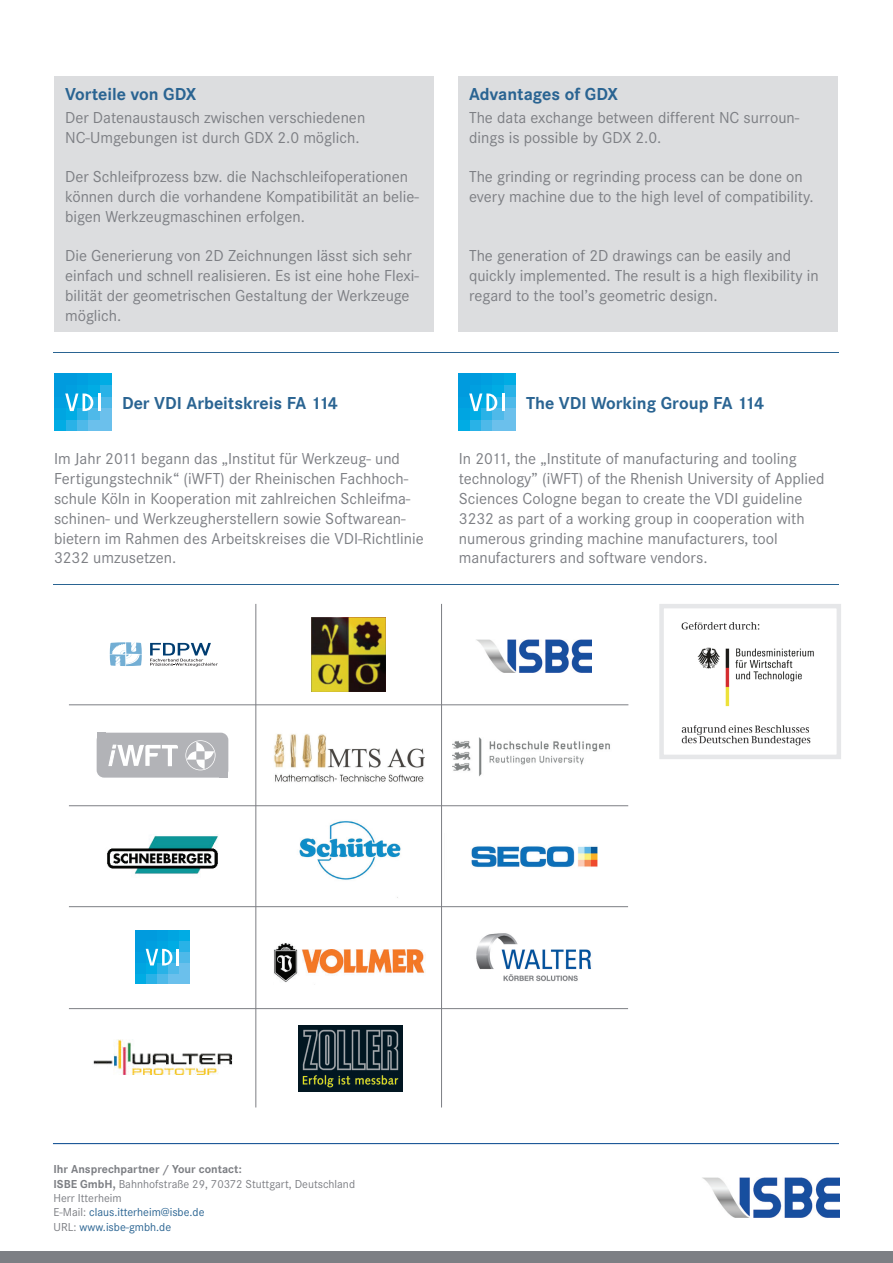
<style>
.page{position:relative;width:893px;height:1263px;background:#fff}
.page>*{position:absolute;margin:0;border:0;box-sizing:border-box;transform-origin:0 0}
.t1{font:700 18px "Corporate S";color:#2a6492}
.t2{font:16.5px/19.8px "Corporate S";color:#7d7f84}
.t3{font:12px/14.4px "Corporate S";color:#7d7f84}
.s1{font-weight:700}
.s2{color:#2a6492}
</style>
<div class="page">
<div style="left:54px;top:76px;width:380px;height:255px;background:#dcdddf"></div>
<div style="left:458px;top:76px;width:380px;height:255px;background:#dcdddf"></div>
<div style="left:54px;top:419px;width:12px;height:12px;background:#00ace4"></div>
<div style="left:66px;top:419px;width:11px;height:12px;background:#29b2e7"></div>
<div style="left:77px;top:419px;width:12px;height:12px;background:#4eb9e9"></div>
<div style="left:89px;top:419px;width:11px;height:12px;background:#6bc0ec"></div>
<div style="left:100px;top:419px;width:11px;height:12px;background:#6bc0ec"></div>
<div style="left:54px;top:408px;width:12px;height:11px;background:#00a5e1"></div>
<div style="left:66px;top:408px;width:11px;height:11px;background:#00ace4"></div>
<div style="left:77px;top:408px;width:12px;height:11px;background:#29b2e7"></div>
<div style="left:89px;top:408px;width:11px;height:11px;background:#4eb9e9"></div>
<div style="left:100px;top:408px;width:11px;height:11px;background:#6bc0ec"></div>
<div style="left:54px;top:397px;width:12px;height:11px;background:#009fe0"></div>
<div style="left:100px;top:397px;width:11px;height:11px;background:#4eb9e9"></div>
<div style="left:54px;top:385px;width:12px;height:12px;background:#009bde"></div>
<div style="left:66px;top:385px;width:11px;height:12px;background:#009fe0"></div>
<div style="left:77px;top:385px;width:12px;height:12px;background:#00a5e1"></div>
<div style="left:89px;top:385px;width:11px;height:12px;background:#00ace4"></div>
<div style="left:100px;top:385px;width:11px;height:12px;background:#29b2e7"></div>
<div style="left:54px;top:374px;width:12px;height:11px;background:#009bde"></div>
<div style="left:66px;top:374px;width:11px;height:11px;background:#009bde"></div>
<div style="left:77px;top:374px;width:12px;height:11px;background:#009fe0"></div>
<div style="left:89px;top:374px;width:11px;height:11px;background:#00a5e1"></div>
<div style="left:100px;top:374px;width:11px;height:11px;background:#00ace4"></div>
<svg style="left:65px;top:393px;width:35px;height:18px"></svg>
<div style="left:458px;top:419px;width:12px;height:12px;background:#00ace4"></div>
<div style="left:470px;top:419px;width:11px;height:12px;background:#29b2e7"></div>
<div style="left:481px;top:419px;width:12px;height:12px;background:#4eb9e9"></div>
<div style="left:493px;top:419px;width:11px;height:12px;background:#6bc0ec"></div>
<div style="left:504px;top:419px;width:11px;height:12px;background:#6bc0ec"></div>
<div style="left:458px;top:408px;width:12px;height:11px;background:#00a5e1"></div>
<div style="left:470px;top:408px;width:11px;height:11px;background:#00ace4"></div>
<div style="left:481px;top:408px;width:12px;height:11px;background:#29b2e7"></div>
<div style="left:493px;top:408px;width:11px;height:11px;background:#4eb9e9"></div>
<div style="left:504px;top:408px;width:11px;height:11px;background:#6bc0ec"></div>
<div style="left:458px;top:397px;width:12px;height:11px;background:#009fe0"></div>
<div style="left:504px;top:397px;width:11px;height:11px;background:#4eb9e9"></div>
<div style="left:458px;top:385px;width:12px;height:12px;background:#009bde"></div>
<div style="left:470px;top:385px;width:11px;height:12px;background:#009fe0"></div>
<div style="left:481px;top:385px;width:12px;height:12px;background:#00a5e1"></div>
<div style="left:493px;top:385px;width:11px;height:12px;background:#00ace4"></div>
<div style="left:504px;top:385px;width:11px;height:12px;background:#29b2e7"></div>
<div style="left:458px;top:374px;width:12px;height:11px;background:#009bde"></div>
<div style="left:470px;top:374px;width:11px;height:11px;background:#009bde"></div>
<div style="left:481px;top:374px;width:12px;height:11px;background:#009fe0"></div>
<div style="left:493px;top:374px;width:11px;height:11px;background:#00a5e1"></div>
<div style="left:504px;top:374px;width:11px;height:11px;background:#00ace4"></div>
<svg style="left:469px;top:393px;width:35px;height:18px"></svg>
<svg style="left:150px;top:643px;width:68px;height:23px"></svg>
<svg style="left:110px;top:642px;width:32px;height:24px"></svg>
<img style="left:312px;top:618px;width:74px;height:73px">
<img style="left:476px;top:639px;width:116px;height:33px">
<div style="left:97px;top:733px;width:131px;height:45px;background:#b2b3b7;border-radius:7px"></div>
<svg style="left:185px;top:740px;width:30px;height:30px"></svg>
<svg style="left:109px;top:745px;width:69px;height:21px"></svg>
<div style="left:220px;top:764px;width:8px;height:14px;background:#b2b3b7"></div>
<div style="left:97px;top:733px;width:8px;height:8px;background:#b2b3b7"></div>
<img style="left:274px;top:734px;width:151px;height:48px">
<img style="left:107px;top:835px;width:111px;height:40px">
<img style="left:299px;top:821px;width:102px;height:77px">
<img style="left:471px;top:846px;width:127px;height:22px">
<img style="left:273px;top:943px;width:152px;height:39px">
<img style="left:298px;top:1025px;width:105px;height:67px">
<hr style="left:69px;top:704px;width:559px;height:1px;background:#7d7f84">
<hr style="left:69px;top:805px;width:559px;height:1px;background:#7d7f84">
<hr style="left:69px;top:906px;width:559px;height:1px;background:#7d7f84">
<hr style="left:69px;top:1008px;width:559px;height:1px;background:#7d7f84">
<hr style="left:256px;top:604px;width:1px;height:503px;background:#7d7f84">
<hr style="left:441px;top:604px;width:1px;height:503px;background:#7d7f84">
<img style="left:681px;top:622px;width:133px;height:124px">
<hr style="left:53px;top:352px;width:786px;height:1px;background:#2a6492">
<hr style="left:53px;top:585px;width:786px;height:1px;background:#2a6492">
<div style="left:135px;top:973px;width:11px;height:11px;background:#00ace4"></div>
<div style="left:146px;top:973px;width:11px;height:11px;background:#29b2e7"></div>
<div style="left:157px;top:973px;width:11px;height:11px;background:#4eb9e9"></div>
<div style="left:168px;top:973px;width:11px;height:11px;background:#6bc0ec"></div>
<div style="left:179px;top:973px;width:11px;height:11px;background:#6bc0ec"></div>
<div style="left:135px;top:962px;width:11px;height:11px;background:#00a5e1"></div>
<div style="left:146px;top:962px;width:11px;height:11px;background:#00ace4"></div>
<div style="left:157px;top:962px;width:11px;height:11px;background:#29b2e7"></div>
<div style="left:168px;top:962px;width:11px;height:11px;background:#4eb9e9"></div>
<div style="left:179px;top:962px;width:11px;height:11px;background:#6bc0ec"></div>
<div style="left:135px;top:952px;width:11px;height:10px;background:#009fe0"></div>
<div style="left:179px;top:952px;width:11px;height:10px;background:#4eb9e9"></div>
<div style="left:135px;top:941px;width:11px;height:11px;background:#009bde"></div>
<div style="left:146px;top:941px;width:11px;height:11px;background:#009fe0"></div>
<div style="left:157px;top:941px;width:11px;height:11px;background:#00a5e1"></div>
<div style="left:168px;top:941px;width:11px;height:11px;background:#00ace4"></div>
<div style="left:179px;top:941px;width:11px;height:11px;background:#29b2e7"></div>
<div style="left:135px;top:930px;width:11px;height:11px;background:#009bde"></div>
<div style="left:146px;top:930px;width:11px;height:11px;background:#009bde"></div>
<div style="left:157px;top:930px;width:11px;height:11px;background:#009fe0"></div>
<div style="left:168px;top:930px;width:11px;height:11px;background:#00a5e1"></div>
<div style="left:179px;top:930px;width:11px;height:11px;background:#00ace4"></div>
<svg style="left:146px;top:949px;width:33px;height:16px"></svg>
<img style="left:476px;top:933px;width:115px;height:49px">
<img style="left:93px;top:1039px;width:140px;height:36px">
<div style="left:659px;top:604px;width:182px;height:155px;border:4px solid #e6e7e9"></div>
<img style="left:453px;top:738px;width:157px;height:38px">
<div style="left:0;top:1251px;width:893px;height:12px;background:#7d7f84"></div>
<hr style="left:53px;top:1143px;width:786px;height:1px;background:#01448c">
<img style="left:702px;top:1178px;width:137px;height:39px">
<p class="t1" style="left:65px;top:84px;width:133px">Vorteile von GDX</p>
<p class="t2" style="left:65px;top:108px;width:302px">Der Datenaustausch zwischen verschiedenen<br>NC-Umgebungen ist durch GDX 2.0 möglich.</p>
<p class="t2" style="left:65px;top:167px;width:355px">Der Schleifprozess bzw. die Nachschleifoperationen können durch die vorhandene Kompatibilität an belie&shy;bigen Werkzeugmaschinen erfolgen.</p>
<p class="t2" style="left:65px;top:246px;width:355px">Die Generierung von 2D Zeichnungen lässt sich sehr einfach und schnell realisieren. Es ist eine hohe Flexi&shy;bilität der geometrischen Gestaltung der Werkzeuge möglich.</p>
<p class="t1" style="left:469px;top:84px;width:150px">Advantages of GDX</p>
<p class="t2" style="left:469px;top:108px;width:332px">The data exchange between different NC surroun&shy;dings is possible by GDX 2.0.</p>
<p class="t2" style="left:469px;top:167px;width:346px">The grinding or regrinding process can be done on every machine due to the high level of compatibility.</p>
<p class="t2" style="left:469px;top:246px;width:351px">The generation of 2D drawings can be easily and quickly implemented. The result is a high flexibility in regard to the tool’s geometric design.</p>
<p class="t1" style="left:122px;top:392px;width:218px">Der VDI Arbeitskreis FA 114</p>
<p class="t1" style="left:526px;top:392px;width:240px">The VDI Working Group FA 114</p>
<p class="t2" style="left:54px;top:449px;width:371px">Im Jahr 2011 begann das „Institut für Werkzeug- und Fertigungstechnik“ (iWFT) der Rheinischen Fachhoch&shy;schule Köln in Kooperation mit zahlreichen Schleifma&shy;schinen- und Werkzeugherstellern sowie Softwarean&shy;bietern im Rahmen des Arbeitskreises die VDI-Richtlinie 3232 umzusetzen.</p>
<p class="t2" style="left:459px;top:449px;width:367px">In 2011, the „Institute of manufacturing and tooling technology” (iWFT) of the Rhenish University of Applied Sciences Cologne began to create the VDI guideline 3232 as part of a working group in cooperation with numerous grinding machine manufacturers, tool manufacturers and software vendors.</p>
<p class="t3" style="left:53px;top:1162px;width:303px"><span class="s1">Ihr Ansprechpartner / Your contact:<br>ISBE GmbH,</span> Bahnhofstraße 29, 70372 Stuttgart, Deutschland Herr Itterheim<br>E-Mail: <span class="s2">claus.itterheim@isbe.de<br></span>URL: <span class="s2">www.isbe-gmbh.de</span></p>
</div>
